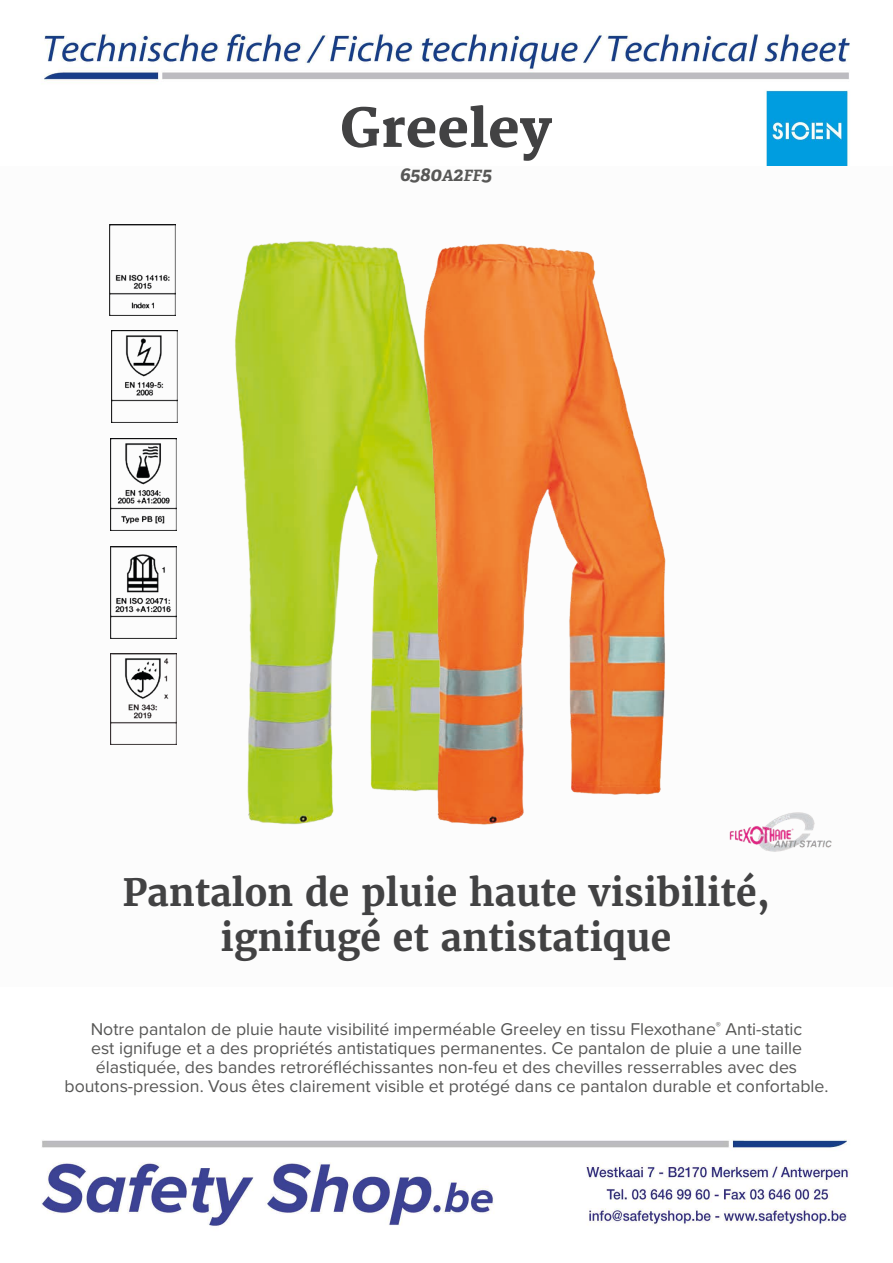
<style>
.page{position:relative;width:893px;height:1263px;background:#fff}
.page>*{position:absolute;margin:0;border:0;box-sizing:border-box;transform-origin:0 0}
.t1{font:800 52.5px "Merriweather";color:#424243}
.t2{font:700 37.5px/45px "Merriweather";color:#424243;text-align:center}
.t3{font:italic 700 19.5px "Adelle PE";color:#575756}
.t4{font:17.7px/19.2px "Proxima Nova";color:#575756;text-align:center}
.s1{font-size:15.6px}
</style>
<div class="page">
<img style="left:41px;top:32px;width:809px;height:1194px">
<div style="left:0;top:167px;width:893px;height:820px;background:#fcfcfc"></div>
<img style="left:783px;top:812px;width:49px;height:39px">
<img style="left:110px;top:224px;width:188px;height:601px">
<img style="left:298px;top:241px;width:485px;height:611px">
<h1 class="t1" style="left:340px;top:98px;width:213px">Greeley</h1>
<p class="t3" style="left:400px;top:160px;width:94px">6580<span class="s1">A</span>2<span class="s1">FF</span>5</p>
<h2 class="t2" style="left:122px;top:869px;width:649px">Pantalon de pluie haute visibilité, ignifugé et antistatique</h2>
<p class="t4" style="left:65px;top:1018px;width:765px">Notre pantalon de pluie haute visibilité imperméable Greeley en tissu Flexothane<sup>®</sup> Anti-static<br>est ignifuge et a des propriétés antistatiques permanentes. Ce pantalon de pluie a une taille élastiquée, des bandes retroréfléchissantes non-feu et des chevilles resserrables avec des boutons-pression. Vous êtes clairement visible et protégé dans ce pantalon durable et confortable.</p>
</div>
